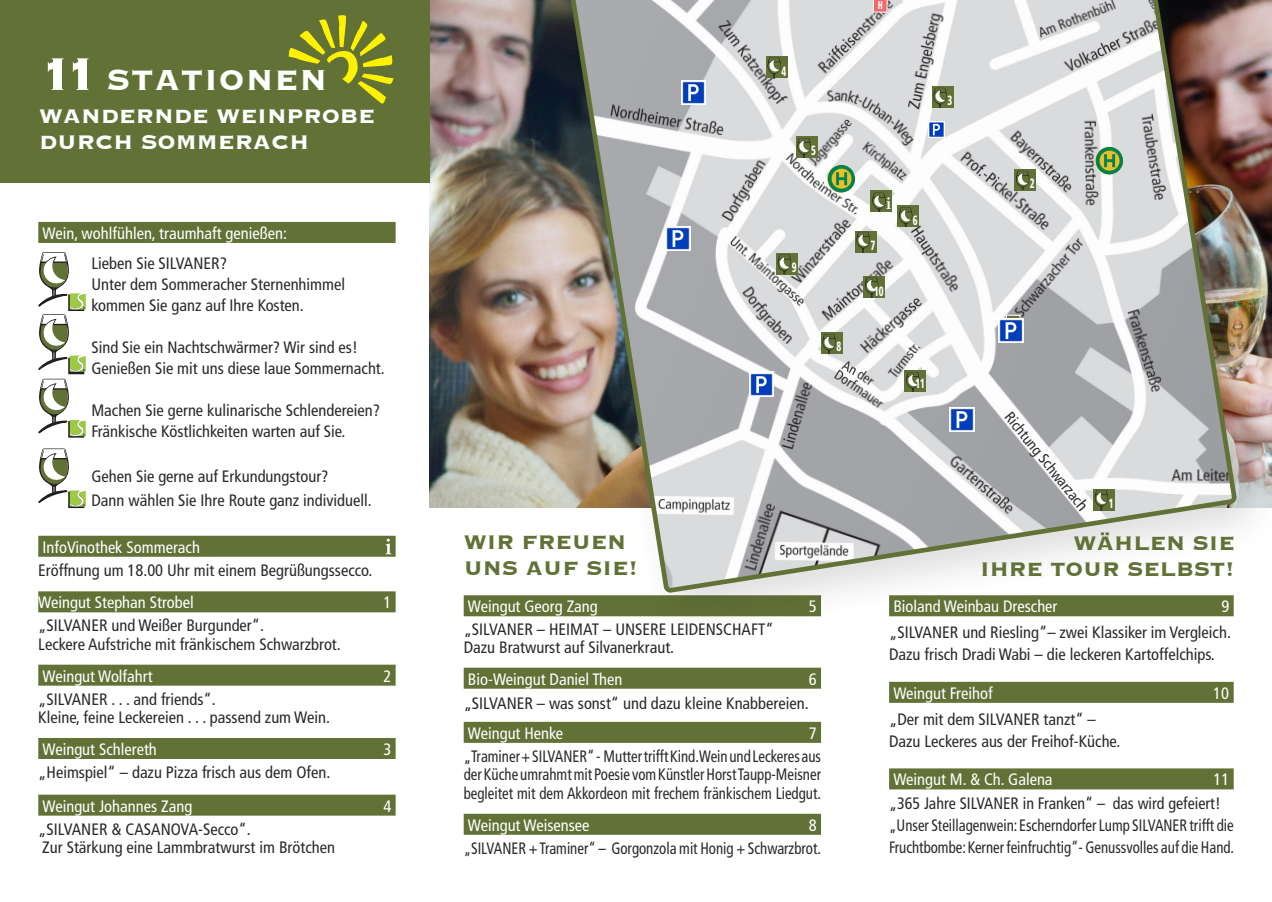
<style>
.page{position:relative;width:1272px;height:902px;background:#fff}
.page>*{position:absolute;margin:0;border:0;box-sizing:border-box;transform-origin:0 0}
.t1{font:700 37.5px "Copperplate";letter-spacing:.03em;color:#fff;scale:.95 1}
.t2{font:700 25.5px/25.5px "Copperplate";color:#627136;scale:.96 1}
.t3{font:700 25.5px/25.5px "Copperplate";color:#fff}
.t4{font:condensed 16.5px/21.8px "Frutiger";color:#2b292a}
.t5{font:condensed 16.5px "Frutiger";color:#fff}
.t6{font:condensed 16.5px/18.5px "Frutiger";color:#2b292a;text-align:justify;scale:.9 1}
.t7{font:condensed 15px "Frutiger";color:#2b292a}
.t8{font:900 condensed 13.35px "Frutiger";color:#fff;scale:.7 1}
.s1{font-size:60px}
.s2{font-size:16.5px}
</style>
<div class="page">
<img style="left:429px;top:0;width:123px;height:508px">
<div style="left:0;top:0;width:429px;height:183px;background:#627136"></div>
<div style="left:463px;top:595px;width:358px;height:21px;background:#627136"></div>
<div style="left:463px;top:667px;width:358px;height:21px;background:#627136"></div>
<div style="left:463px;top:721px;width:358px;height:21px;background:#627136"></div>
<div style="left:463px;top:813px;width:358px;height:21px;background:#627136"></div>
<div style="left:889px;top:681px;width:344px;height:21px;background:#627136"></div>
<div style="left:889px;top:768px;width:344px;height:21px;background:#627136"></div>
<svg style="left:289px;top:15px;width:104px;height:89px"></svg>
<div style="left:38px;top:535px;width:357px;height:21px;background:#627136"></div>
<div style="left:38px;top:591px;width:357px;height:21px;background:#627136"></div>
<div style="left:38px;top:664px;width:357px;height:21px;background:#627136"></div>
<div style="left:38px;top:737px;width:357px;height:21px;background:#627136"></div>
<div style="left:38px;top:794px;width:357px;height:21px;background:#627136"></div>
<svg style="left:385px;top:538px;width:6px;height:16px"></svg>
<div style="left:552px;top:0;width:719px;height:640px;background:#2b292a;opacity:.15"></div>
<svg style="left:571px;top:0;width:667px;height:594px"></svg>
<div style="left:1014px;top:169px;width:21px;height:21px;background:#627136"></div>
<svg style="left:1016px;top:171px;width:13px;height:19px"></svg>
<svg style="left:870px;top:191px;width:22px;height:21px"></svg>
<svg style="left:872px;top:193px;width:18px;height:18px"></svg>
<div style="left:766px;top:57px;width:21px;height:21px;background:#627136"></div>
<svg style="left:767px;top:57px;width:13px;height:21px"></svg>
<div style="left:796px;top:136px;width:21px;height:22px;background:#627136"></div>
<svg style="left:797px;top:138px;width:13px;height:19px"></svg>
<div style="left:932px;top:86px;width:21px;height:21px;background:#627136"></div>
<svg style="left:933px;top:88px;width:13px;height:19px"></svg>
<div style="left:821px;top:332px;width:21px;height:21px;background:#627136"></div>
<svg style="left:822px;top:334px;width:13px;height:19px"></svg>
<div style="left:897px;top:206px;width:21px;height:21px;background:#627136"></div>
<svg style="left:899px;top:207px;width:13px;height:19px"></svg>
<div style="left:38px;top:222px;width:357px;height:21px;background:#627136"></div>
<svg style="left:68px;top:371px;width:16px;height:3px"></svg>
<svg style="left:38px;top:252px;width:48px;height:119px"></svg>
<svg style="left:68px;top:436px;width:16px;height:1px"></svg>
<svg style="left:38px;top:379px;width:48px;height:57px"></svg>
<svg style="left:68px;top:506px;width:16px;height:2px"></svg>
<svg style="left:38px;top:448px;width:48px;height:58px"></svg>
<div style="left:776px;top:253px;width:21px;height:21px;background:#627136"></div>
<svg style="left:777px;top:254px;width:14px;height:20px"></svg>
<img style="left:749px;top:372px;width:24px;height:24px">
<img style="left:998px;top:318px;width:25px;height:24px">
<img style="left:949px;top:407px;width:25px;height:24px">
<img style="left:665px;top:226px;width:25px;height:25px">
<img style="left:681px;top:80px;width:24px;height:25px">
<img style="left:928px;top:121px;width:16px;height:16px">
<div style="left:904px;top:370px;width:22px;height:21px;background:#627136"></div>
<svg style="left:906px;top:372px;width:13px;height:19px"></svg>
<img style="left:1095px;top:147px;width:28px;height:28px">
<img style="left:827px;top:165px;width:28px;height:28px">
<div style="left:1093px;top:489px;width:21px;height:21px;background:#627136"></div>
<svg style="left:1094px;top:490px;width:13px;height:20px"></svg>
<div style="left:863px;top:276px;width:21px;height:22px;background:#627136"></div>
<svg style="left:865px;top:277px;width:13px;height:21px"></svg>
<div style="left:855px;top:231px;width:21px;height:21px;background:#627136"></div>
<svg style="left:856px;top:232px;width:13px;height:20px"></svg>
<svg style="left:872px;top:0;width:15px;height:68px"></svg>
<h1 class="t1" style="left:39px;top:55px;width:305px"><span class="s1">11</span> STATIONEN</h1>
<h2 class="t3" style="left:39px;top:102px;width:337px">WANDERNDE WEINPROBE<br>DURCH SOMMERACH</h2>
<p class="t5" style="left:43px;top:226px;width:246px">Wein, wohlfühlen, traumhaft genießen:</p>
<p class="t4" style="left:91px;top:254px;width:255px;line-height:21px">Lieben Sie SILVANER?<br>Unter dem Sommeracher Sternenhimmel kommen Sie ganz auf Ihre Kosten.</p>
<p class="t4" style="left:91px;top:338px;width:295px;line-height:21px">Sind Sie ein Nachtschwärmer? Wir sind es!<br>Genießen Sie mit uns diese laue Sommernacht.</p>
<p class="t4" style="left:91px;top:401px;width:290px;line-height:21px">Machen Sie gerne kulinarische Schlendereien?<br>Fränkische Köstlichkeiten warten auf Sie.</p>
<p class="t4" style="left:91px;top:465px;width:282px;line-height:24px">Gehen Sie gerne auf Erkundungstour?<br>Dann wählen Sie Ihre Route ganz individuell.</p>
<p class="t5" style="left:43px;top:540px;width:159px">InfoVinothek Sommerach</p>
<p class="t4" style="left:38px;top:560px;width:336px">Eröffnung um 18.00 Uhr mit einem Begrüßungssecco.</p>
<p class="t5" style="left:38px;top:595px;width:157px">Weingut Stephan Strobel</p>
<p class="t5" style="left:383px;top:595px;width:9px">1</p>
<p class="t4" style="left:38px;top:617px;width:304px;line-height:18.8px">„SILVANER und Weißer Burgunder“.<br>Leckere Aufstriche mit fränkischem Schwarzbrot.</p>
<p class="t5" style="left:43px;top:669px;width:112px">Weingut Wolfahrt</p>
<p class="t5" style="left:383px;top:669px;width:9px">2</p>
<p class="t4" style="left:38px;top:690px;width:293px;line-height:18.8px">„SILVANER . . . and friends“.<br>Kleine, feine Leckereien . . . passend zum Wein.</p>
<p class="t5" style="left:43px;top:742px;width:116px">Weingut Schlereth</p>
<p class="t5" style="left:383px;top:742px;width:9px">3</p>
<p class="t4" style="left:38px;top:762px;width:293px">„Heimspiel“ – dazu Pizza frisch aus dem Ofen.</p>
<p class="t5" style="left:43px;top:799px;width:151px">Weingut Johannes Zang</p>
<p class="t5" style="left:383px;top:799px;width:9px">4</p>
<p class="t4" style="left:38px;top:820px;width:298px;line-height:18.8px">„SILVANER &amp; CASANOVA-Secco“.<br>Zur Stärkung eine Lammbratwurst im Brötchen</p>
<p class="t8" style="left:781px;top:63px;width:8px">4</p>
<p class="t8" style="left:811px;top:143px;width:8px">5</p>
<p class="t8" style="left:791px;top:259px;width:8px">9</p>
<p class="t8" style="left:836px;top:339px;width:8px">8</p>
<h2 class="t2" style="left:463px;top:527px;width:183px">WIR FREUEN<br>UNS AUF SIE!</h2>
<p class="t5" style="left:468px;top:599px;width:131px">Weingut Georg Zang</p>
<p class="t5" style="left:808px;top:599px;width:9px">5</p>
<p class="t4" style="left:463px;top:621px;width:311px;line-height:18.5px">„SILVANER – HEIMAT – UNSERE LEIDENSCHAFT“<br>Dazu Bratwurst auf Silvanerkraut.</p>
<p class="t5" style="left:468px;top:672px;width:156px">Bio-Weingut Daniel Then</p>
<p class="t5" style="left:808px;top:672px;width:9px">6</p>
<p class="t4" style="left:463px;top:693px;width:346px">„SILVANER – was sonst“ und dazu kleine Knabbereien.</p>
<p class="t5" style="left:468px;top:726px;width:97px">Weingut Henke</p>
<p class="t5" style="left:808px;top:726px;width:9px">7</p>
<p class="t6" style="left:463px;top:747px;width:398px">„Traminer + SILVANER“ - Mutter trifft Kind. Wein und Leckeres aus der Küche umrahmt mit Poesie vom Künstler Horst Taupp-Meisner begleitet mit dem Akkordeon mit frechem fränkischem Liedgut.</p>
<p class="t5" style="left:468px;top:818px;width:123px">Weingut Weisensee</p>
<p class="t5" style="left:808px;top:818px;width:9px">8</p>
<p class="t6" style="left:463px;top:839px;width:398px">„SILVANER + Traminer“ – Gorgonzola mit Honig + Schwarzbrot.</p>
<p class="t8" style="left:947px;top:93px;width:8px">3</p>
<p class="t8" style="left:870px;top:238px;width:8px">7</p>
<p class="t8" style="left:874px;top:283px;width:15px">10</p>
<p class="t8" style="left:913px;top:212px;width:8px">6</p>
<p class="t8" style="left:1029px;top:176px;width:8px">2</p>
<p class="t8" style="left:915px;top:376px;width:15px">11</p>
<p class="t7" style="left:1012px;top:410px;width:123px;rotate:51deg">Richtung Schwarzac<span class="s2">h</span></p>
<h2 class="t2" style="left:980px;top:528px;width:266px;text-align:right">WÄHLEN SIE<br>IHRE TOUR SELBST!</h2>
<p class="t8" style="left:1108px;top:496px;width:8px">1</p>
<p class="t5" style="left:893px;top:599px;width:166px">Bioland Weinbau Drescher</p>
<p class="t5" style="left:1221px;top:599px;width:9px">9</p>
<p class="t4" style="left:889px;top:623px;width:343px">„SILVANER und Riesling“– zwei Klassiker im Vergleich.<br>Dazu frisch Dradi Wabi – die leckeren Kartoffelchips.</p>
<p class="t5" style="left:893px;top:686px;width:101px">Weingut Freihof</p>
<p class="t5" style="left:1213px;top:686px;width:17px">10</p>
<p class="t4" style="left:889px;top:709px;width:233px">„Der mit dem SILVANER tanzt“ –<br>Dazu Leckeres aus der Freihof-Küche.</p>
<p class="t5" style="left:893px;top:772px;width:161px">Weingut M. &amp; Ch. Galena</p>
<p class="t5" style="left:1213px;top:772px;width:17px">11</p>
<p class="t4" style="left:889px;top:793px;width:346px">„365 Jahre SILVANER in Franken“ – das wird gefeiert! „Unser Steillagenwein: Escherndorfer Lump SILVANER trifft die<br>Fruchtbombe: Kerner feinfruchtig“- Genussvolles auf die Hand.</p>
</div>
